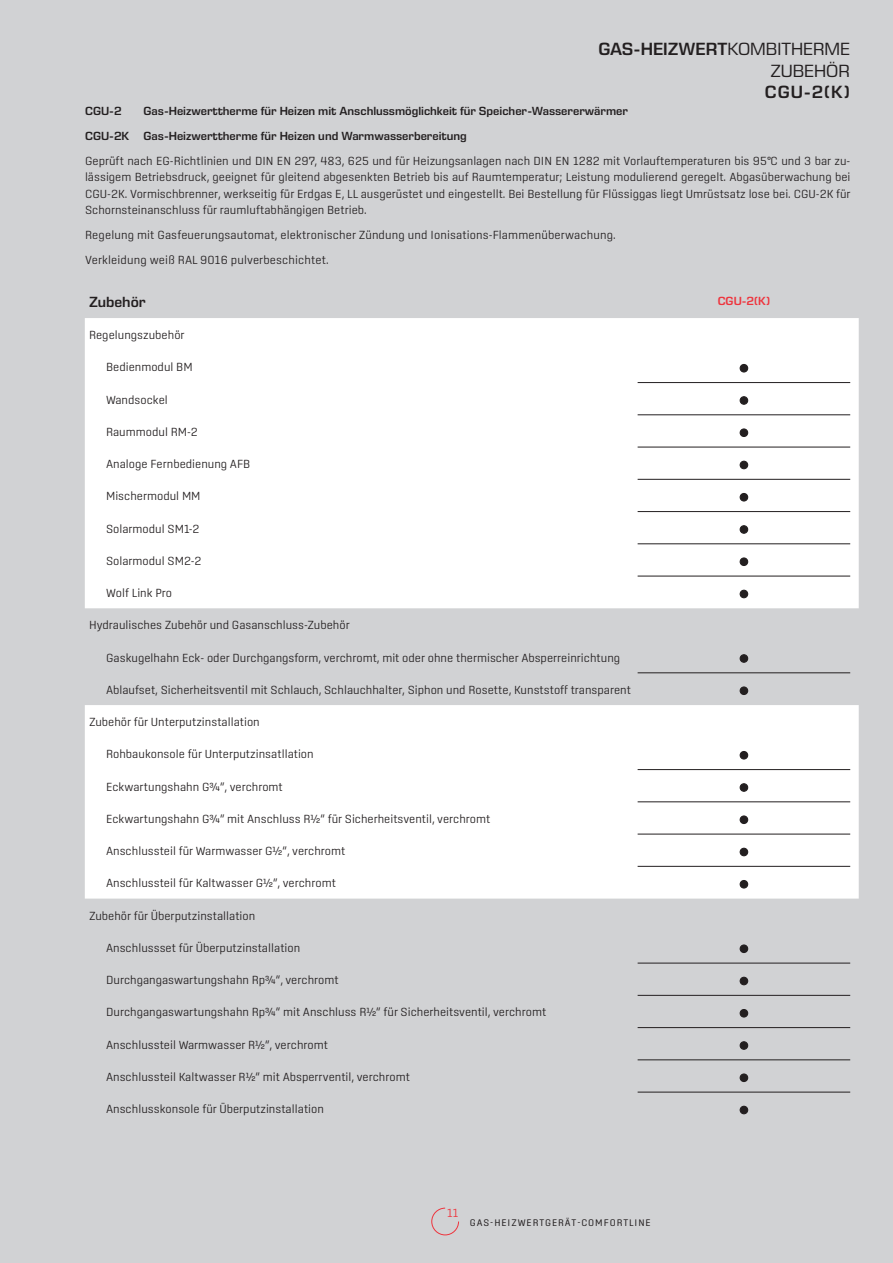
<style>
.page{position:relative;width:893px;height:1263px;background:#d1d2d4}
.page>*{position:absolute;margin:0;border:0;box-sizing:border-box;transform-origin:0 0}
.t1{font:18px/21.6px "Eurostile Next LT Pro";color:#231f20;text-align:right}
.t2{font:600 18px "Eurostile Next LT Pro";color:#231f20}
.t3{font:600 15px "Eurostile Next LT Pro";color:#231f20}
.t4{font:300 12px/16.5px "Center";color:#231f20;text-align:justify}
.t5{font:600 12px/25px "Eurostile Next LT Pro";color:#231f20}
.t6{font:600 12px "Eurostile Next LT Pro";color:#ee343d}
.t7{font:300 12px "Center";color:#ee343d}
.t8{font:9.75px "Center";letter-spacing:.095em;color:#231f20}
.s1{font-weight:600}
</style>
<div class="page">
<svg style="left:431px;top:1207px;width:28px;height:29px"></svg>
<svg style="left:85px;top:318px;width:774px;height:580px;fill:#fff"></svg>
<hr style="left:638px;top:382px;width:212px;height:1px;background:#231f20">
<hr style="left:638px;top:415px;width:212px;height:1px;background:#231f20">
<hr style="left:638px;top:447px;width:212px;height:1px;background:#231f20">
<hr style="left:638px;top:479px;width:212px;height:1px;background:#231f20">
<hr style="left:638px;top:511px;width:212px;height:1px;background:#231f20">
<hr style="left:638px;top:543px;width:212px;height:1px;background:#231f20">
<hr style="left:638px;top:576px;width:212px;height:1px;background:#231f20">
<hr style="left:638px;top:769px;width:212px;height:1px;background:#231f20">
<hr style="left:638px;top:801px;width:212px;height:1px;background:#231f20">
<hr style="left:638px;top:834px;width:212px;height:1px;background:#231f20">
<hr style="left:638px;top:866px;width:212px;height:1px;background:#231f20">
<hr style="left:638px;top:672px;width:212px;height:1px;background:#231f20">
<hr style="left:638px;top:963px;width:212px;height:1px;background:#231f20">
<hr style="left:638px;top:995px;width:212px;height:1px;background:#231f20">
<hr style="left:638px;top:1027px;width:212px;height:1px;background:#231f20">
<hr style="left:638px;top:1059px;width:212px;height:1px;background:#231f20">
<hr style="left:638px;top:1092px;width:212px;height:1px;background:#231f20">
<div style="left:740px;top:364px;width:8px;height:8px;background:#231f20;border-radius:50%"></div>
<div style="left:740px;top:364px;width:8px;height:8px;border:1px solid #231f20;border-radius:50%"></div>
<div style="left:740px;top:397px;width:8px;height:7px;background:#231f20;border-radius:50%"></div>
<div style="left:740px;top:396px;width:8px;height:9px;border:1px solid #231f20;border-radius:50%"></div>
<div style="left:740px;top:429px;width:8px;height:7px;background:#231f20;border-radius:50%"></div>
<div style="left:740px;top:428px;width:8px;height:9px;border:1px solid #231f20;border-radius:50%"></div>
<div style="left:740px;top:461px;width:8px;height:8px;background:#231f20;border-radius:50%"></div>
<div style="left:740px;top:461px;width:8px;height:8px;border:1px solid #231f20;border-radius:50%"></div>
<div style="left:740px;top:493px;width:8px;height:8px;background:#231f20;border-radius:50%"></div>
<div style="left:740px;top:493px;width:8px;height:8px;border:1px solid #231f20;border-radius:50%"></div>
<div style="left:740px;top:526px;width:8px;height:7px;background:#231f20;border-radius:50%"></div>
<div style="left:740px;top:525px;width:8px;height:9px;border:1px solid #231f20;border-radius:50%"></div>
<div style="left:740px;top:558px;width:8px;height:7px;background:#231f20;border-radius:50%"></div>
<div style="left:740px;top:557px;width:8px;height:9px;border:1px solid #231f20;border-radius:50%"></div>
<div style="left:740px;top:590px;width:8px;height:8px;background:#231f20;border-radius:50%"></div>
<div style="left:740px;top:590px;width:8px;height:8px;border:1px solid #231f20;border-radius:50%"></div>
<div style="left:740px;top:655px;width:8px;height:7px;background:#231f20;border-radius:50%"></div>
<div style="left:740px;top:654px;width:8px;height:9px;border:1px solid #231f20;border-radius:50%"></div>
<div style="left:740px;top:687px;width:8px;height:7px;background:#231f20;border-radius:50%"></div>
<div style="left:740px;top:686px;width:8px;height:9px;border:1px solid #231f20;border-radius:50%"></div>
<div style="left:740px;top:751px;width:8px;height:8px;background:#231f20;border-radius:50%"></div>
<div style="left:740px;top:751px;width:8px;height:8px;border:1px solid #231f20;border-radius:50%"></div>
<div style="left:740px;top:784px;width:8px;height:7px;background:#231f20;border-radius:50%"></div>
<div style="left:740px;top:783px;width:8px;height:9px;border:1px solid #231f20;border-radius:50%"></div>
<div style="left:740px;top:816px;width:8px;height:7px;background:#231f20;border-radius:50%"></div>
<div style="left:740px;top:815px;width:8px;height:9px;border:1px solid #231f20;border-radius:50%"></div>
<div style="left:740px;top:848px;width:8px;height:8px;background:#231f20;border-radius:50%"></div>
<div style="left:740px;top:848px;width:8px;height:8px;border:1px solid #231f20;border-radius:50%"></div>
<div style="left:740px;top:880px;width:8px;height:8px;background:#231f20;border-radius:50%"></div>
<div style="left:740px;top:880px;width:8px;height:8px;border:1px solid #231f20;border-radius:50%"></div>
<div style="left:740px;top:945px;width:8px;height:7px;background:#231f20;border-radius:50%"></div>
<div style="left:740px;top:944px;width:8px;height:9px;border:1px solid #231f20;border-radius:50%"></div>
<div style="left:740px;top:977px;width:8px;height:8px;background:#231f20;border-radius:50%"></div>
<div style="left:740px;top:977px;width:8px;height:8px;border:1px solid #231f20;border-radius:50%"></div>
<div style="left:740px;top:1009px;width:8px;height:8px;background:#231f20;border-radius:50%"></div>
<div style="left:740px;top:1009px;width:8px;height:8px;border:1px solid #231f20;border-radius:50%"></div>
<div style="left:740px;top:1042px;width:8px;height:7px;background:#231f20;border-radius:50%"></div>
<div style="left:740px;top:1041px;width:8px;height:9px;border:1px solid #231f20;border-radius:50%"></div>
<div style="left:740px;top:1074px;width:8px;height:7px;background:#231f20;border-radius:50%"></div>
<div style="left:740px;top:1073px;width:8px;height:9px;border:1px solid #231f20;border-radius:50%"></div>
<div style="left:740px;top:1106px;width:8px;height:8px;background:#231f20;border-radius:50%"></div>
<div style="left:740px;top:1106px;width:8px;height:8px;border:1px solid #231f20;border-radius:50%"></div>
<h1 class="t1" style="left:598px;top:38px;width:253px"><span class="s1">GAS-HEIZWERT</span>KOMBITHERME<br>ZUBEHÖR</h1>
<h1 class="t2" style="left:765px;top:82px;width:87px">CGU-2(K)</h1>
<p class="t5" style="left:85px;top:98px;width:545px;text-indent:59px">Gas-Heizwerttherme für Heizen mit Anschlussmöglichkeit für Speicher-Wassererwärmer<br>CGU-2K Gas-Heizwerttherme für Heizen und Warmwasserbereitung</p>
<p class="t4" style="left:85px;top:152px;width:767px">Geprüft nach EG-Richtlinien und DIN EN 297, 483, 625 und für Heizungsanlagen nach DIN EN 1282 mit Vorlauftemperaturen bis 95°C und 3 bar zu&shy;lässigem Betriebsdruck, geeignet für gleitend abgesenkten Betrieb bis auf Raumtemperatur; Leistung modulierend geregelt. Abgasüberwachung bei CGU-2K. Vormischbrenner, werkseitig für Erdgas E, LL ausgerüstet und eingestellt. Bei Bestellung für Flüssiggas liegt Umrüstsatz lose bei. CGU-2K für Schornsteinanschluss für raumluftabhängigen Betrieb.</p>
<p class="t4" style="left:85px;top:222px;width:532px;line-height:25px">Regelung mit Gasfeuerungsautomat, elektronischer Zündung und Ionisations-Flammenüberwachung.<br>Verkleidung weiß RAL 9016 pulverbeschichtet.</p>
<p class="t5" style="left:85px;top:98px;width:38px">CGU-2</p>
<p class="t3" style="left:89px;top:293px;width:58px">Zubehör</p>
<p class="t6" style="left:718px;top:294px;width:54px">CGU-2(K)</p>
<p class="t4" style="left:89px;top:326px;width:97px">Regelungszubehör</p>
<p class="t4" style="left:106px;top:359px;width:88px">Bedienmodul BM</p>
<p class="t4" style="left:106px;top:391px;width:63px">Wandsockel</p>
<p class="t4" style="left:106px;top:423px;width:93px">Raummodul RM-2</p>
<p class="t4" style="left:106px;top:455px;width:146px">Analoge Fernbedienung AFB</p>
<p class="t4" style="left:106px;top:488px;width:96px">Mischermodul MM</p>
<p class="t4" style="left:106px;top:520px;width:95px">Solarmodul SM1-2</p>
<p class="t4" style="left:106px;top:552px;width:97px">Solarmodul SM2-2</p>
<p class="t4" style="left:106px;top:584px;width:68px">Wolf Link Pro</p>
<p class="t4" style="left:89px;top:617px;width:262px">Hydraulisches Zubehör und Gasanschluss-Zubehör</p>
<p class="t4" style="left:106px;top:649px;width:516px">Gaskugelhahn Eck- oder Durchgangsform, verchromt, mit oder ohne thermischer Absperreinrichtung</p>
<p class="t4" style="left:106px;top:681px;width:526px">Ablaufset, Sicherheitsventil mit Schlauch, Schlauchhalter, Siphon und Rosette, Kunststoff transparent</p>
<p class="t4" style="left:89px;top:713px;width:172px">Zubehör für Unterputzinstallation</p>
<p class="t4" style="left:106px;top:746px;width:209px">Rohbaukonsole für Unterputzinsatllation</p>
<p class="t4" style="left:106px;top:778px;width:178px">Eckwartungshahn G¾“, verchromt</p>
<p class="t4" style="left:106px;top:810px;width:386px">Eckwartungshahn G¾“ mit Anschluss R½“ für Sicherheitsventil, verchromt</p>
<p class="t4" style="left:106px;top:842px;width:241px">Anschlussteil für Warmwasser G½“, verchromt</p>
<p class="t4" style="left:106px;top:875px;width:231px">Anschlussteil für Kaltwasser G½“, verchromt</p>
<p class="t4" style="left:89px;top:907px;width:168px">Zubehör für Überputzinstallation</p>
<p class="t4" style="left:106px;top:939px;width:196px">Anschlussset für Überputzinstallation</p>
<p class="t4" style="left:106px;top:971px;width:234px">Durchgangaswartungshahn Rp¾“, verchromt</p>
<p class="t4" style="left:106px;top:1004px;width:442px">Durchgangaswartungshahn Rp¾“ mit Anschluss R½“ für Sicherheitsventil, verchromt</p>
<p class="t4" style="left:106px;top:1036px;width:223px">Anschlussteil Warmwasser R½“, verchromt</p>
<p class="t4" style="left:106px;top:1068px;width:305px">Anschlussteil Kaltwasser R½“ mit Absperrventil, verchromt</p>
<p class="t4" style="left:106px;top:1100px;width:219px">Anschlusskonsole für Überputzinstallation</p>
<p class="t7" style="left:447px;top:1206px;width:13px">11</p>
<p class="t8" style="left:470px;top:1217px;width:182px">GAS-HEIZWERTGERÄT-COMFORTLINE</p>
</div>
